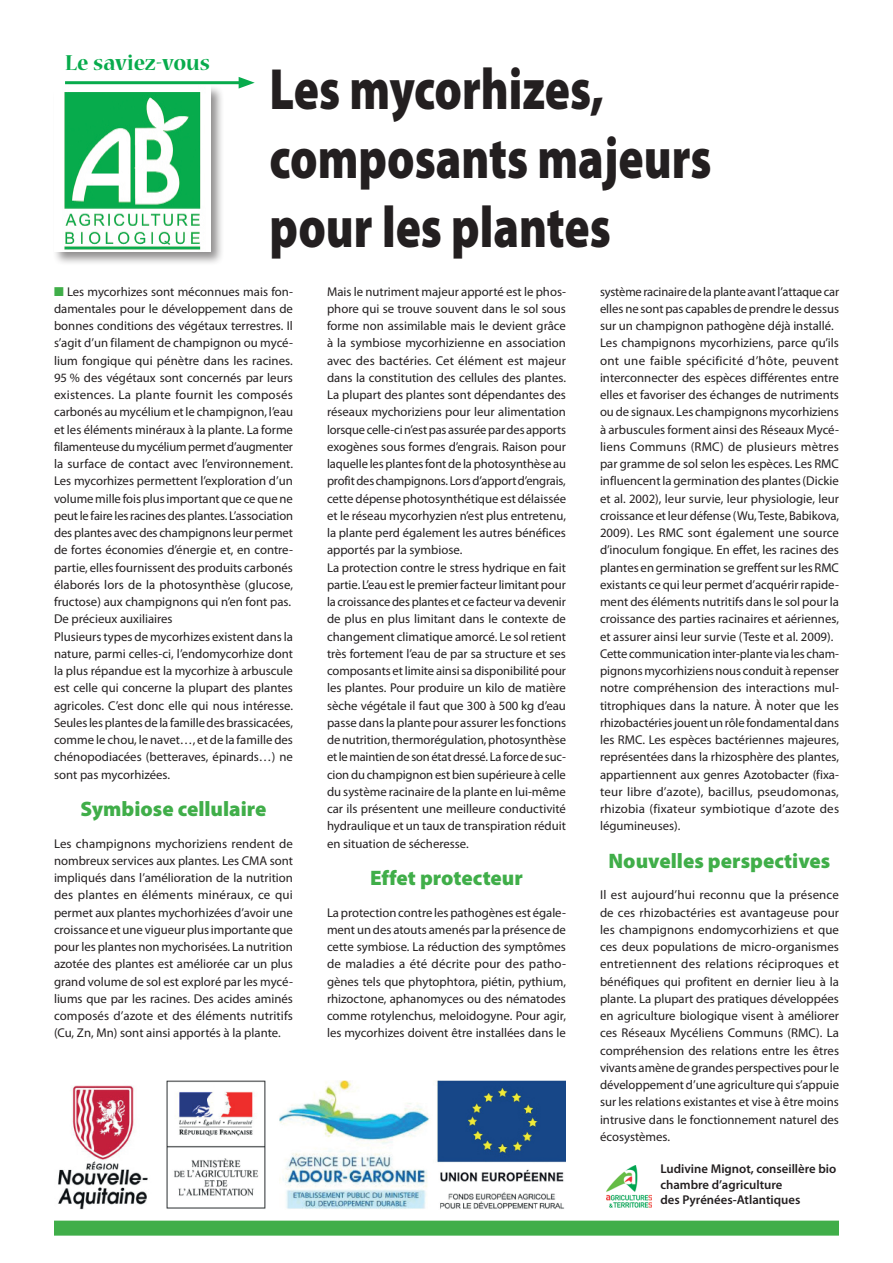
<style>
.page{position:relative;width:893px;height:1263px;background:#fff}
.page>*{position:absolute;margin:0;border:0;box-sizing:border-box;transform-origin:0 0}
._1_-_Titre{font:900 58.5px/69px "Myriad Pro";color:#231f20;scale:.8 1}
.Texte{font:700 24px "Nueva Std";color:#07ab4c;scale:.95 1}
._1_-_Intertitre{font:900 21px "Myriad Pro";color:#40ae49}
._1_-_Lettrine{font:12.75px/17.2px "Myriad Pro";color:#231f20;text-align:justify}
.Signature{font:600 12.75px/15.3px "Myriad Pro";color:#231f20}
.s1{color:#40ae49}
</style>
<div class="page">
<div style="left:52px;top:84px;width:173px;height:183px;background:#231f20;opacity:.5"></div>
<img style="left:54px;top:86px;width:156px;height:166px">
<hr style="left:65px;top:81px;width:179px;height:3px;background:#07ab4c">
<svg style="left:239px;top:77px;width:16px;height:12px"></svg>
<div style="left:54px;top:1220px;width:785px;height:15px;background:#40ae49"></div>
<img style="left:58px;top:1080px;width:508px;height:130px">
<img style="left:606px;top:1165px;width:45px;height:43px">
<p class="Texte" style="left:65px;top:52px;width:154px">Le saviez-vous</p>
<p class="_1_-_Titre" style="left:270px;top:55px;width:554px">Les mycorhizes, composants majeurs pour les plantes</p>
<p class="_1_-_Lettrine" style="left:54px;top:283px;width:241px"><span class="s1">■</span> Les mycorhizes sont méconnues mais fon&shy;damentales pour le développement dans de bonnes conditions des végétaux terrestres. Il s’agit d’un filament de champignon ou mycé&shy;lium fongique qui pénètre dans les racines.<br>95 % des végétaux sont concernés par leurs existences. La plante fournit les composés carbonés au mycélium et le champignon, l’eau et les éléments minéraux à la plante. La forme filamenteuse du mycélium permet d’augmenter la surface de contact avec l’environnement.<br>Les mycorhizes permettent l’exploration d’un volume mille fois plus important que ce que ne peut le faire les racines des plantes. L’association des plantes avec des champignons leur permet de fortes économies d’énergie et, en contre&shy;partie, elles fournissent des produits carbonés élaborés lors de la photosynthèse (glucose, fructose) aux champignons qui n’en font pas.</p>
<p class="_1_-_Lettrine" style="left:54px;top:611px;width:120px">De précieux auxiliaires</p>
<p class="_1_-_Lettrine" style="left:54px;top:628px;width:241px">Plusieurs types de mycorhizes existent dans la nature, parmi celles-ci, l’endomycorhize dont la plus répandue est la mycorhize à arbuscule est celle qui concerne la plupart des plantes agricoles. C’est donc elle qui nous intéresse.<br>Seules les plantes de la famille des brassicacées, comme le chou, le navet…, et de la famille des chénopodiacées (betteraves, épinards…) ne sont pas mycorhizées.</p>
<p class="_1_-_Intertitre" style="left:80px;top:797px;width:188px">Symbiose cellulaire</p>
<p class="_1_-_Lettrine" style="left:54px;top:835px;width:241px">Les champignons mychoriziens rendent de nombreux services aux plantes. Les CMA sont impliqués dans l’amélioration de la nutrition des plantes en éléments minéraux, ce qui permet aux plantes mychorhizées d’avoir une croissance et une vigueur plus importante que pour les plantes non mychorisées. La nutrition azotée des plantes est améliorée car un plus grand volume de sol est exploré par les mycé&shy;liums que par les racines. Des acides aminés composés d’azote et des éléments nutritifs (Cu, Zn, Mn) sont ainsi apportés à la plante.</p>
<p class="_1_-_Lettrine" style="left:327px;top:283px;width:241px">Mais le nutriment majeur apporté est le phos&shy;phore qui se trouve souvent dans le sol sous forme non assimilable mais le devient grâce à la symbiose mycorhizienne en association avec des bactéries. Cet élément est majeur dans la constitution des cellules des plantes.<br>La plupart des plantes sont dépendantes des réseaux mychoriziens pour leur alimentation lorsque celle-ci n’est pas assurée par des apports exogènes sous formes d’engrais. Raison pour laquelle les plantes font de la photosynthèse au profit des champignons. Lors d’apport d’engrais, cette dépense photosynthétique est délaissée et le réseau mycorhyzien n’est plus entretenu, la plante perd également les autres bénéfices apportés par la symbiose.</p>
<p class="_1_-_Lettrine" style="left:327px;top:559px;width:241px">La protection contre le stress hydrique en fait partie. L’eau est le premier facteur limitant pour la croissance des plantes et ce facteur va devenir de plus en plus limitant dans le contexte de changement climatique amorcé. Le sol retient très fortement l’eau de par sa structure et ses composants et limite ainsi sa disponibilité pour les plantes. Pour produire un kilo de matière sèche végétale il faut que 300 à 500 kg d’eau passe dans la plante pour assurer les fonctions de nutrition, thermorégulation, photosynthèse et le maintien de son état dressé. La force de suc&shy;cion du champignon est bien supérieure à celle du système racinaire de la plante en lui-même car ils présentent une meilleure conductivité hydraulique et un taux de transpiration réduit en situation de sécheresse.</p>
<p class="_1_-_Intertitre" style="left:370px;top:866px;width:154px">Effet protecteur</p>
<p class="_1_-_Lettrine" style="left:327px;top:904px;width:240px">La protection contre les pathogènes est égale&shy;ment un des atouts amenés par la présence de cette symbiose. La réduction des symptômes de maladies a été décrite pour des patho&shy;gènes tels que phytophtora, piétin, pythium, rhizoctone, aphanomyces ou des nématodes comme rotylenchus, meloidogyne. Pour agir, les mycorhizes doivent être installées dans le</p>
<p class="_1_-_Lettrine" style="left:600px;top:283px;width:241px">système racinaire de la plante avant l’attaque car elles ne sont pas capables de prendre le dessus sur un champignon pathogène déjà installé.</p>
<p class="_1_-_Lettrine" style="left:600px;top:335px;width:241px">Les champignons mycorhiziens, parce qu’ils ont une faible spécificité d’hôte, peuvent interconnecter des espèces différentes entre elles et favoriser des échanges de nutriments ou de signaux. Les champignons mycorhiziens à arbuscules forment ainsi des Réseaux Mycé&shy;liens Communs (RMC) de plusieurs mètres par gramme de sol selon les espèces. Les RMC influencent la germination des plantes (Dickie et al. 2002), leur survie, leur physiologie, leur croissance et leur défense (Wu, Teste, Babikova, 2009). Les RMC sont également une source d’inoculum fongique. En effet, les racines des plantes en germination se greffent sur les RMC existants ce qui leur permet d’acquérir rapide&shy;ment des éléments nutritifs dans le sol pour la croissance des parties racinaires et aériennes, et assurer ainsi leur survie (Teste et al. 2009).</p>
<p class="_1_-_Lettrine" style="left:600px;top:645px;width:241px">Cette communication inter-plante via les cham&shy;pignons mycorhiziens nous conduit à repenser notre compréhension des interactions mul&shy;titrophiques dans la nature. À noter que les rhizobactéries jouent un rôle fondamental dans les RMC. Les espèces bactériennes majeures, représentées dans la rhizosphère des plantes, appartiennent aux genres Azotobacter (fixa&shy;teur libre d’azote), bacillus, pseudomonas, rhizobia (fixateur symbiotique d’azote des légumineuses).</p>
<p class="_1_-_Intertitre" style="left:609px;top:849px;width:223px">Nouvelles perspectives</p>
<p class="_1_-_Lettrine" style="left:600px;top:887px;width:241px">Il est aujourd’hui reconnu que la présence de ces rhizobactéries est avantageuse pour les champignons endomycorhiziens et que ces deux populations de micro-organismes entretiennent des relations réciproques et bénéfiques qui profitent en dernier lieu à la plante. La plupart des pratiques développées en agriculture biologique visent à améliorer ces Réseaux Mycéliens Communs (RMC). La compréhension des relations entre les êtres vivants amène de grandes perspectives pour le développement d’une agriculture qui s’appuie sur les relations existantes et vise à être moins intrusive dans le fonctionnement naturel des écosystèmes.</p>
<p class="Signature" style="left:660px;top:1162px;width:177px">Ludivine Mignot, conseillère bio chambre d’agriculture<br>des Pyrénées-Atlantiques</p>
</div>
